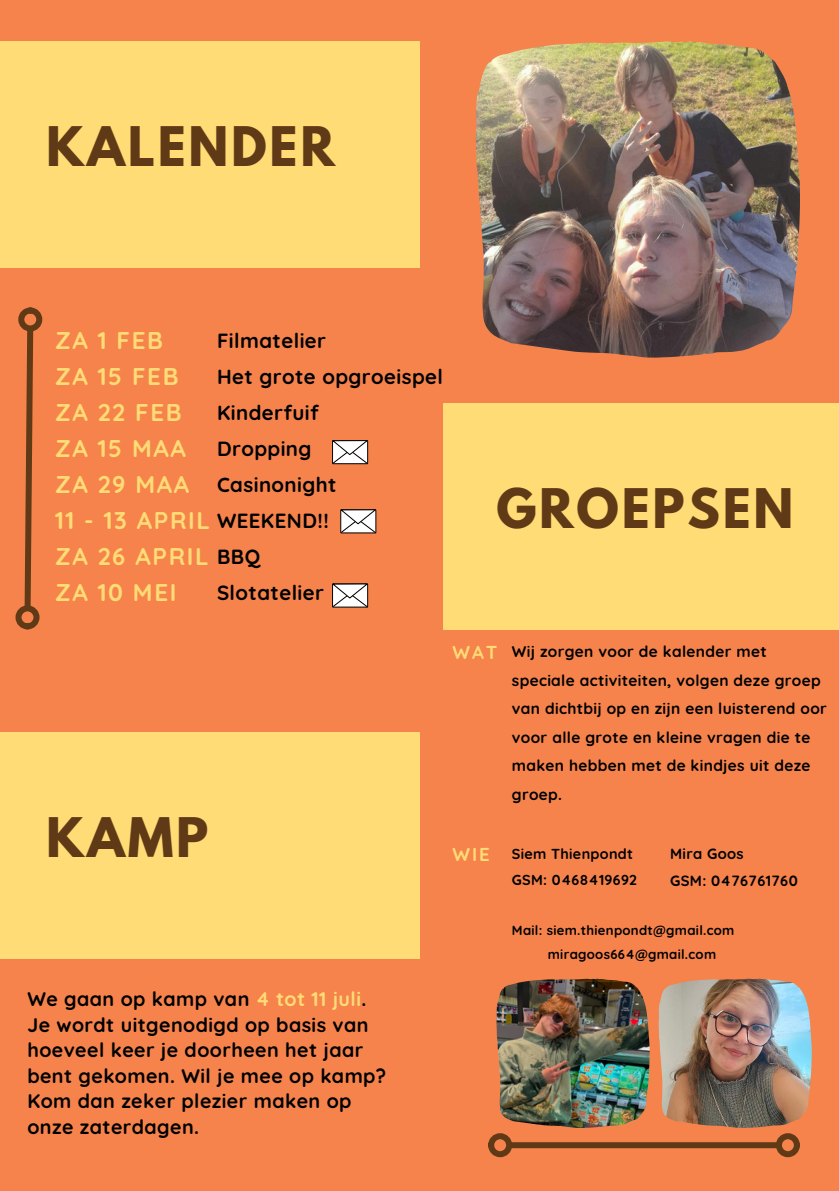
<style>
.page{position:relative;width:839px;height:1191px;background:#fff}
.page>*{position:absolute;margin:0;border:0;box-sizing:border-box;transform-origin:0 0}
.t1{font:700 48.4px "League Spartan";letter-spacing:.055em;color:#603a16}
.t2{font:700 24.2px/36px "Quicksand";letter-spacing:.065em;color:#ffdc76}
.t3{font:700 20.4px/36px "Quicksand";letter-spacing:.02em;color:#000}
.t4{font:700 19.6px/25.6px "Quicksand";letter-spacing:.02em;color:#000}
.t5{font:700 18.6px "Quicksand";letter-spacing:.1em;color:#ffdc76}
.t6{font:700 15.4px/28.6px "Quicksand";letter-spacing:.02em;color:#000}
.t7{font:700 14.8px/26.8px "Quicksand";letter-spacing:.02em;color:#000}
.t8{font:700 14.4px/26.2px "Quicksand";letter-spacing:.02em;color:#000}
.t9{font:700 13.2px "Quicksand";letter-spacing:.02em;color:#000}
.s1{color:#ffdc76}
</style>
<div class="page">
<div style="left:0;top:0;width:838px;height:1191px;background:#f6834c"></div>
<div style="left:0;top:41px;width:419px;height:226px;background:#ffdc76"></div>
<svg style="left:22px;top:324px;width:13px;height:289px"></svg>
<div style="left:18px;top:307px;width:24px;height:25px;border:6px solid #603a16;border-radius:50%"></div>
<div style="left:15px;top:605px;width:25px;height:24px;border:6px solid #603a16;border-radius:50%"></div>
<img style="left:475px;top:41px;width:324px;height:316px">
<div style="left:443px;top:403px;width:395px;height:227px;background:#ffdc76"></div>
<div style="left:0;top:733px;width:419px;height:226px;background:#ffdc76"></div>
<div style="left:510px;top:1142px;width:267px;height:6px;background:#603a16"></div>
<div style="left:488px;top:1133px;width:24px;height:24px;border:6px solid #603a16;border-radius:50%"></div>
<div style="left:775px;top:1133px;width:24px;height:24px;border:6px solid #603a16;border-radius:50%"></div>
<img style="left:496px;top:979px;width:153px;height:149px">
<img style="left:658px;top:979px;width:153px;height:149px">
<svg style="left:332px;top:440px;width:36px;height:24px"></svg>
<svg style="left:340px;top:509px;width:36px;height:24px"></svg>
<svg style="left:332px;top:584px;width:36px;height:24px"></svg>
<p class="t1" style="left:46px;top:122px;width:290px">KALENDER</p>
<p class="t2" style="left:55px;top:322px;width:156px">ZA 1 FEB<br>ZA 15 FEB<br>ZA 22 FEB<br>ZA 15 MAA<br>ZA 29 MAA<br>11 - 13 APRIL<br>ZA 26 APRIL<br>ZA 10 MEI</p>
<h2 class="t3" style="left:217px;top:323px;width:227px">Filmatelier<br>Het grote opgroeispel<br>Kinderfuif<br>Dropping<br>Casinonight<br>WEEKEND!!<br>BBQ<br>Slotatelier</h2>
<h1 class="t1" style="left:496px;top:484px;width:298px">GROEPSEN</h1>
<h5 class="t1" style="left:46px;top:814px;width:164px">KAMP</h5>
<p class="t4" style="left:27px;top:986px;width:360px">We gaan op kamp van <span class="s1">4 tot 11 juli</span>.<br>Je wordt uitgenodigd op basis van hoeveel keer je doorheen het jaar bent gekomen. Wil je mee op kamp?<br>Kom dan zeker plezier maken op</p>
<h1 class="t4" style="left:27px;top:1113px;width:173px">onze zaterdagen.</h1>
<h4 class="t5" style="left:452px;top:640px;width:46px">WAT</h4>
<h3 class="t6" style="left:512px;top:637px;width:316px">Wij zorgen voor de kalender met speciale activiteiten, volgen deze groep van dichtbij op en zijn een luisterend oor voor alle grote en kleine vragen die te maken hebben met de kindjes uit deze groep.</h3>
<h3 class="t5" style="left:452px;top:842px;width:39px">WIE</h3>
<h5 class="t7" style="left:670px;top:840px;width:129px">Mira Goos<br>GSM: 0476761760</h5>
<p class="t8" style="left:512px;top:840px;width:127px">Siem Thienpondt<br>GSM: 0468419692</p>
<p class="t9" style="left:512px;top:922px;width:224px">Mail: siem.thienpondt@gmail.com</p>
<p class="t9" style="left:548px;top:946px;width:170px">miragoos664@gmail.com</p>
</div>
